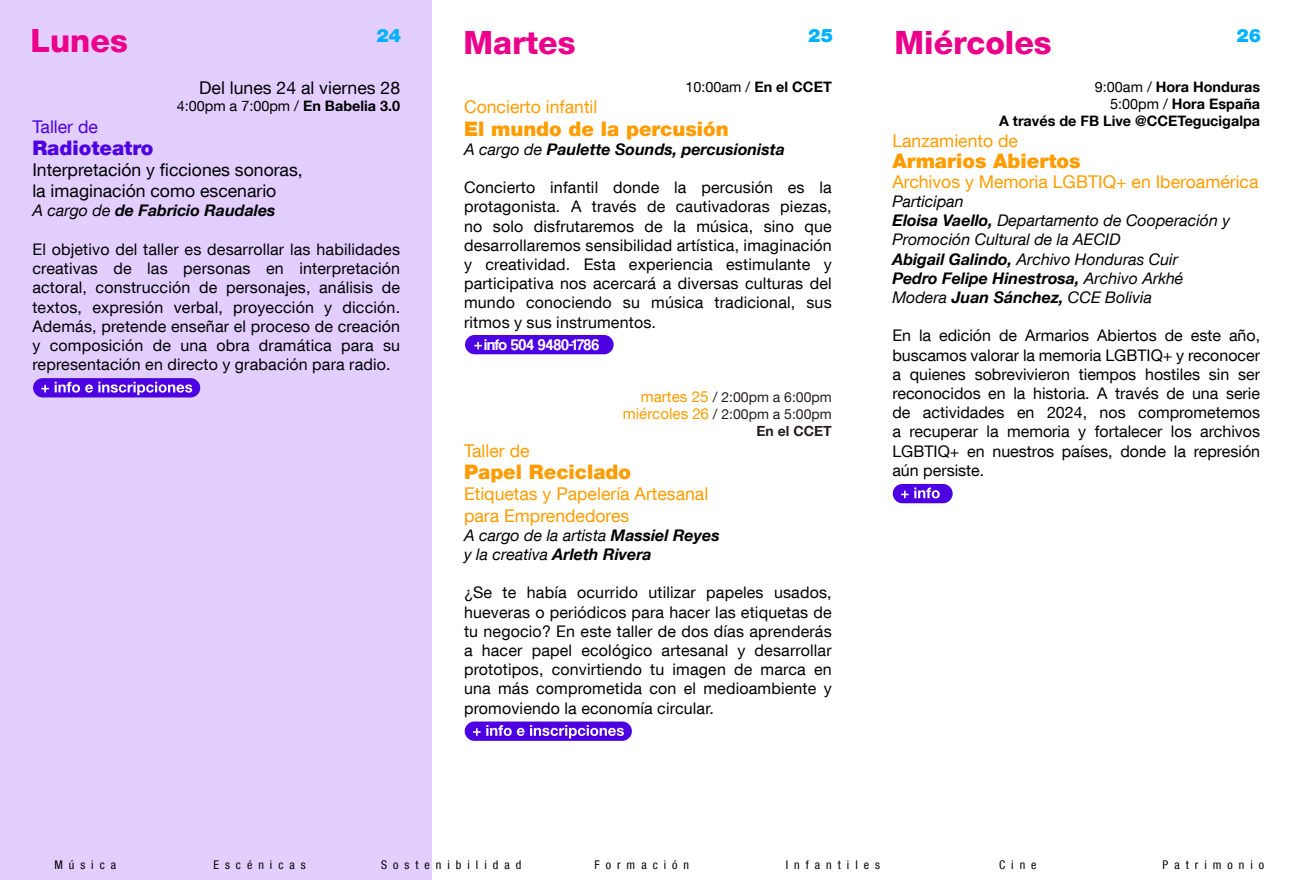
<style>
.page{position:relative;width:1298px;height:880px;background:#fff}
.page>*{position:absolute;margin:0;border:0;box-sizing:border-box;transform-origin:0 0}
.t1{font:800 32px "Helvetica Neue LT Com";color:#eb008b}
.t2{font:900 20px "Helvetica Neue LT Com";color:#ff9d00}
.t3{font:900 20px "Helvetica Neue LT Com";color:#4d00e2}
.t4{font:900 18.4px "Helvetica Neue LT Com";color:#00b1ff}
.t5{font:17.6px/21.1px "Helvetica Neue LT Com";color:#ff9d00}
.t6{font:17.6px/21.1px "Helvetica Neue LT Com";color:#000}
.t7{font:17.6px "Helvetica Neue LT Com";color:#4d00e2}
.t8{font:16px/19.2px "Helvetica Neue LT Com";letter-spacing:.01em;color:#000;text-align:justify}
.t9{font:italic 16px/19.2px "Helvetica Neue LT Com";color:#000}
.t10{font:italic 700 16px "Helvetica Neue LT Com";color:#000}
.t11{font:16px "Coolvetica Rg";color:#fff}
.t12{font:700 14.4px/17.3px "Helvetica Neue LT Com";color:#000;text-align:right}
.t13{font:14.4px "Helvetica Neue LT Com";color:#000}
.t14{font:14px/16.8px "Helvetica Neue LT Com";color:#231f20;text-align:right}
.t15{font:condensed 12px "Helvetica Neue LT Com";letter-spacing:.5em;color:#000}
.s1{font-weight:700}
.s2{font-weight:400}
.s3{font-size:15.2px;color:#ff9d00}
</style>
<div class="page">
<div style="left:0;top:0;width:431px;height:880px;background:#e3cfff"></div>
<div style="left:892px;top:484px;width:60px;height:19px;background:#4d00e2;border-radius:10px"></div>
<svg style="left:901px;top:490px;width:7px;height:8px"></svg>
<svg style="left:914px;top:487px;width:25px;height:11px"></svg>
<div style="left:464px;top:721px;width:167px;height:20px;background:#4d00e2;border-radius:10px"></div>
<svg style="left:473px;top:728px;width:7px;height:7px"></svg>
<svg style="left:486px;top:725px;width:25px;height:11px"></svg>
<svg style="left:517px;top:728px;width:7px;height:8px"></svg>
<svg style="left:530px;top:725px;width:93px;height:13px"></svg>
<div style="left:33px;top:378px;width:167px;height:19px;background:#4d00e2;border-radius:10px"></div>
<svg style="left:41px;top:385px;width:8px;height:7px"></svg>
<svg style="left:55px;top:382px;width:137px;height:13px"></svg>
<div style="left:465px;top:335px;width:148px;height:19px;background:#4d00e2;border-radius:10px"></div>
<svg style="left:474px;top:342px;width:8px;height:7px"></svg>
<p class="t4" style="left:376px;top:24px;width:26px">24</p>
<p class="t4" style="left:808px;top:24px;width:27px">25</p>
<p class="t4" style="left:1236px;top:24px;width:26px">26</p>
<h1 class="t1" style="left:31px;top:21px;width:99px">Lunes</h1>
<h1 class="t1" style="left:463px;top:23px;width:114px">Martes</h1>
<h1 class="t1" style="left:894px;top:23px;width:159px">Miércoles</h1>
<p class="t6" style="left:199px;top:77px;width:202px">Del lunes 24 al viernes 28</p>
<p class="t13" style="left:177px;top:97px;width:225px">4:00pm a 7:00pm / <span class="s1">En Babelia 3.0</span></p>
<p class="t7" style="left:32px;top:115px;width:67px">Taller de</p>
<p class="t3" style="left:32px;top:136px;width:123px">Radioteatro</p>
<p class="t6" style="left:32px;top:159px;width:272px">Interpretación y ficciones sonoras, la imaginación como escenario</p>
<p class="t10" style="left:32px;top:201px;width:244px"><span class="s2">A cargo de</span> de Fabricio Raudales</p>
<p class="t8" style="left:32px;top:239px;width:369px">El objetivo del taller es desarrollar las habilidades creativas de las personas en interpretación actoral, construcción de personajes, análisis de textos, expresión verbal, proyección y dicción.<br>Además, pretende enseñar el proceso de creación y composición de una obra dramática para su representación en directo y grabación para radio.</p>
<p class="t13" style="left:685px;top:78px;width:148px">10:00am / <span class="s1">En el CCET</span></p>
<p class="t5" style="left:464px;top:96px;width:135px">Concierto infantil</p>
<p class="t2" style="left:464px;top:116px;width:266px">El mundo de la percusión</p>
<p class="t10" style="left:464px;top:139px;width:322px"><span class="s2">A cargo de</span> Paulette Sounds, percusionista</p>
<p class="t8" style="left:464px;top:177px;width:369px">Concierto infantil donde la percusión es la protagonista. A través de cautivadoras piezas, no solo disfrutaremos de la música, sino que desarrollaremos sensibilidad artística, imaginación y creatividad. Esta experiencia estimulante y participativa nos acercará a diversas culturas del mundo conociendo su música tradicional, sus ritmos y sus instrumentos.</p>
<p class="t11" style="left:484px;top:335px;width:117px">info 504 9480-1786</p>
<p class="t14" style="left:623px;top:388px;width:210px"><span class="s3">martes 25</span> / 2:00pm a 6:00pm <span class="s3">miércoles 26</span> / 2:00pm a 5:00pm<br><span class="s1">En el CCET</span></p>
<p class="t5" style="left:464px;top:439px;width:67px">Taller de</p>
<p class="t2" style="left:464px;top:460px;width:169px">Papel Reciclado</p>
<p class="t5" style="left:464px;top:483px;width:246px">Etiquetas y Papelería Artesanal para Emprendedores</p>
<p class="t9" style="left:464px;top:525px;width:257px">A cargo de la artista <span class="s1">Massiel Reyes </span>y la creativa <span class="s1">Arleth Rivera</span></p>
<p class="t8" style="left:464px;top:582px;width:369px">¿Se te había ocurrido utilizar papeles usados, hueveras o periódicos para hacer las etiquetas de tu negocio? En este taller de dos días aprenderás a hacer papel ecológico artesanal y desarrollar prototipos, convirtiendo tu imagen de marca en una más comprometida con el medioambiente y promoviendo la economía circular.</p>
<p class="t12" style="left:998px;top:78px;width:262px"><span class="s2">9:00am /</span> Hora Honduras<br><span class="s2">5:00pm /</span> Hora España<br>A través de FB Live @CCETegucigalpa</p>
<p class="t5" style="left:892px;top:130px;width:127px">Lanzamiento de</p>
<p class="t2" style="left:892px;top:149px;width:190px">Armarios Abiertos</p>
<p class="t5" style="left:892px;top:170px;width:367px">Archivos y Memoria LGBTIQ+ en Iberoamérica</p>
<p class="t9" style="left:892px;top:191px;width:339px">Participan<br><span class="s1">Eloisa Vaello,</span> Departamento de Cooperación y Promoción Cultural de la AECID<br><span class="s1">Abigail Galindo,</span> Archivo Honduras Cuir<br><span class="s1">Pedro Felipe Hinestrosa,</span> Archivo Arkhé Modera <span class="s1">Juan Sánchez,</span> CCE Bolivia</p>
<p class="t8" style="left:892px;top:326px;width:369px">En la edición de Armarios Abiertos de este año, buscamos valorar la memoria LGBTIQ+ y reconocer a quienes sobrevivieron tiempos hostiles sin ser reconocidos en la historia. A través de una serie de actividades en 2024, nos comprometemos a recuperar la memoria y fortalecer los archivos LGBTIQ+ en nuestros países, donde la represión aún persiste.</p>
<p class="t15" style="left:54px;top:857px;width:63px">Música</p>
<p class="t15" style="left:213px;top:857px;width:94px">Escénicas</p>
<p class="t15" style="left:381px;top:857px;width:141px">Sostenibilidad</p>
<p class="t15" style="left:594px;top:857px;width:96px">Formación</p>
<p class="t15" style="left:785px;top:857px;width:96px">Infantiles</p>
<p class="t15" style="left:998px;top:857px;width:39px">Cine</p>
<p class="t15" style="left:1162px;top:857px;width:103px">Patrimonio</p>
</div>
